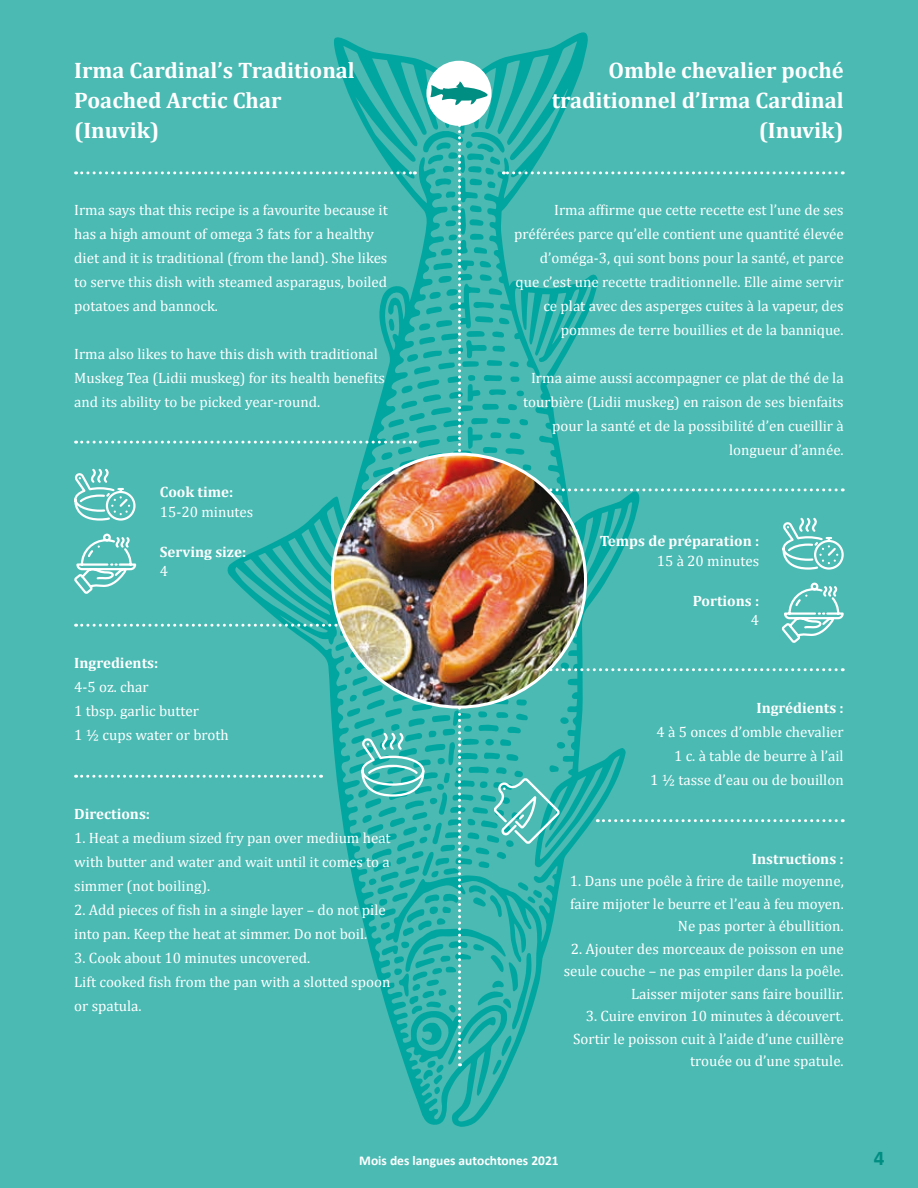
<style>
.page{position:relative;width:918px;height:1188px;background:#4abab3}
.page>*{position:absolute;margin:0;border:0;box-sizing:border-box;transform-origin:0 0}
.t1{font:700 22.5px/30px "Cambria";color:#fff}
.t2{font:700 21px "Calibri";color:#008d82}
.t3{font:15px/24px "Cambria";color:#fff;text-align:right}
.t4{font:700 15px "Cambria";color:#fff}
.t5{font:700 13.5px "Calibri";color:#fff}
</style>
<div class="page">
<svg style="left:227px;top:32px;width:414px;height:1095px"></svg>
<svg style="left:458px;top:126px;width:3px;height:940px"></svg>
<svg style="left:76px;top:441px;width:339px;height:3px"></svg>
<svg style="left:76px;top:624px;width:265px;height:3px"></svg>
<svg style="left:76px;top:171px;width:339px;height:3px"></svg>
<svg style="left:358px;top:731px;width:68px;height:67px"></svg>
<svg style="left:76px;top:775px;width:246px;height:3px"></svg>
<div style="left:426px;top:61px;width:66px;height:65px;background:#fff;border-radius:50%"></div>
<svg style="left:430px;top:81px;width:58px;height:24px"></svg>
<svg style="left:546px;top:488px;width:290px;height:3px"></svg>
<svg style="left:548px;top:668px;width:288px;height:3px"></svg>
<svg style="left:503px;top:171px;width:333px;height:3px"></svg>
<svg style="left:491px;top:776px;width:71px;height:70px"></svg>
<svg style="left:597px;top:819px;width:239px;height:3px"></svg>
<img style="left:332px;top:454px;width:254px;height:253px;border-radius:127px">
<div style="left:106px;top:491px;width:30px;height:30px;border:2px solid #fff;border-radius:50%"></div>
<svg style="left:74px;top:468px;width:56px;height:53px"></svg>
<svg style="left:74px;top:533px;width:63px;height:61px"></svg>
<div style="left:814px;top:540px;width:30px;height:30px;border:2px solid #fff;border-radius:50%"></div>
<svg style="left:782px;top:517px;width:56px;height:53px"></svg>
<svg style="left:781px;top:582px;width:63px;height:61px"></svg>
<h1 class="t1" style="left:74px;top:55px;width:282px">Irma Cardinal’s Traditional<br>Poached Arctic Char (Inuvik)</h1>
<p class="t3" style="left:74px;top:197px;width:315px;text-align:left">Irma says that this recipe is a favourite because it has a high amount of omega 3 fats for a healthy diet and it is traditional (from the land). She likes to serve this dish with steamed asparagus, boiled potatoes and bannock.</p>
<p class="t3" style="left:74px;top:341px;width:312px;text-align:left">Irma also likes to have this dish with traditional<br>Muskeg Tea (Lidii muskeg) for its health benefits and its ability to be picked year-round.</p>
<p class="t4" style="left:160px;top:481px;width:75px">Cook time:</p>
<p class="t3" style="left:160px;top:500px;width:95px">15-20 minutes</p>
<p class="t4" style="left:160px;top:541px;width:88px">Serving size:</p>
<p class="t3" style="left:160px;top:559px;width:10px">4</p>
<p class="t4" style="left:74px;top:652px;width:86px">Ingredients:</p>
<p class="t3" style="left:74px;top:675px;width:156px;text-align:left">4-5 oz. char<br>1 tbsp. garlic butter<br>1 ½ cups water or broth</p>
<p class="t4" style="left:74px;top:803px;width:77px">Directions:</p>
<p class="t3" style="left:74px;top:825px;width:318px;text-align:justify">1. Heat a medium sized fry pan over medium heat with butter and water and wait until it comes to a simmer (not boiling).</p>
<p class="t3" style="left:74px;top:897px;width:313px;text-align:left">2. Add pieces of fish in a single layer – do not pile into pan. Keep the heat at simmer. Do not boil.</p>
<p class="t3" style="left:74px;top:945px;width:318px;text-align:left">3. Cook about 10 minutes uncovered.<br>Lift cooked fish from the pan with a slotted spoon or spatula.</p>
<h1 class="t1" style="left:552px;top:55px;width:293px;text-align:right">Omble chevalier poché traditionnel d’Irma Cardinal (Inuvik)</h1>
<p class="t3" style="left:514px;top:197px;width:331px">Irma affirme que cette recette est l’une de ses préférées parce qu’elle contient une quantité élevée d’oméga-3, qui sont bons pour la santé, et parce que c’est une recette traditionnelle. Elle aime servir ce plat avec des asperges cuites à la vapeur, des pommes de terre bouillies et de la bannique.</p>
<p class="t3" style="left:523px;top:365px;width:322px">Irma aime aussi accompagner ce plat de thé de la tourbière (Lidii muskeg) en raison de ses bienfaits pour la santé et de la possibilité d’en cueillir à longueur d’année.</p>
<p class="t4" style="left:600px;top:531px;width:161px">Temps de préparation :</p>
<p class="t3" style="left:657px;top:549px;width:104px">15 à 20 minutes</p>
<p class="t4" style="left:693px;top:590px;width:68px">Portions :</p>
<p class="t3" style="left:751px;top:608px;width:10px">4</p>
<p class="t4" style="left:756px;top:697px;width:89px">Ingrédients :</p>
<p class="t3" style="left:650px;top:719px;width:195px">4 à 5 onces d’omble chevalier<br>1 c. à table de beurre à l’ail<br>1 ½ tasse d’eau ou de bouillon</p>
<p class="t4" style="left:752px;top:848px;width:93px">Instructions :</p>
<p class="t3" style="left:570px;top:870px;width:276px;line-height:22.5px">1. Dans une poêle à frire de taille moyenne, faire mijoter le beurre et l’eau à feu moyen.<br>Ne pas porter à ébullition.</p>
<p class="t3" style="left:564px;top:937px;width:282px;line-height:22.5px">2. Ajouter des morceaux de poisson en une seule couche – ne pas empiler dans la poêle.<br>Laisser mijoter sans faire bouillir.</p>
<p class="t3" style="left:573px;top:1005px;width:272px;line-height:22.5px">3. Cuire environ 10 minutes à découvert.<br>Sortir le poisson cuit à l’aide d’une cuillère trouée ou d’une spatule.</p>
<p class="t5" style="left:359px;top:1151px;width:201px">Mois des langues autochtones 2021</p>
<h2 class="t2" style="left:874px;top:1144px;width:12px">4</h2>
</div>
